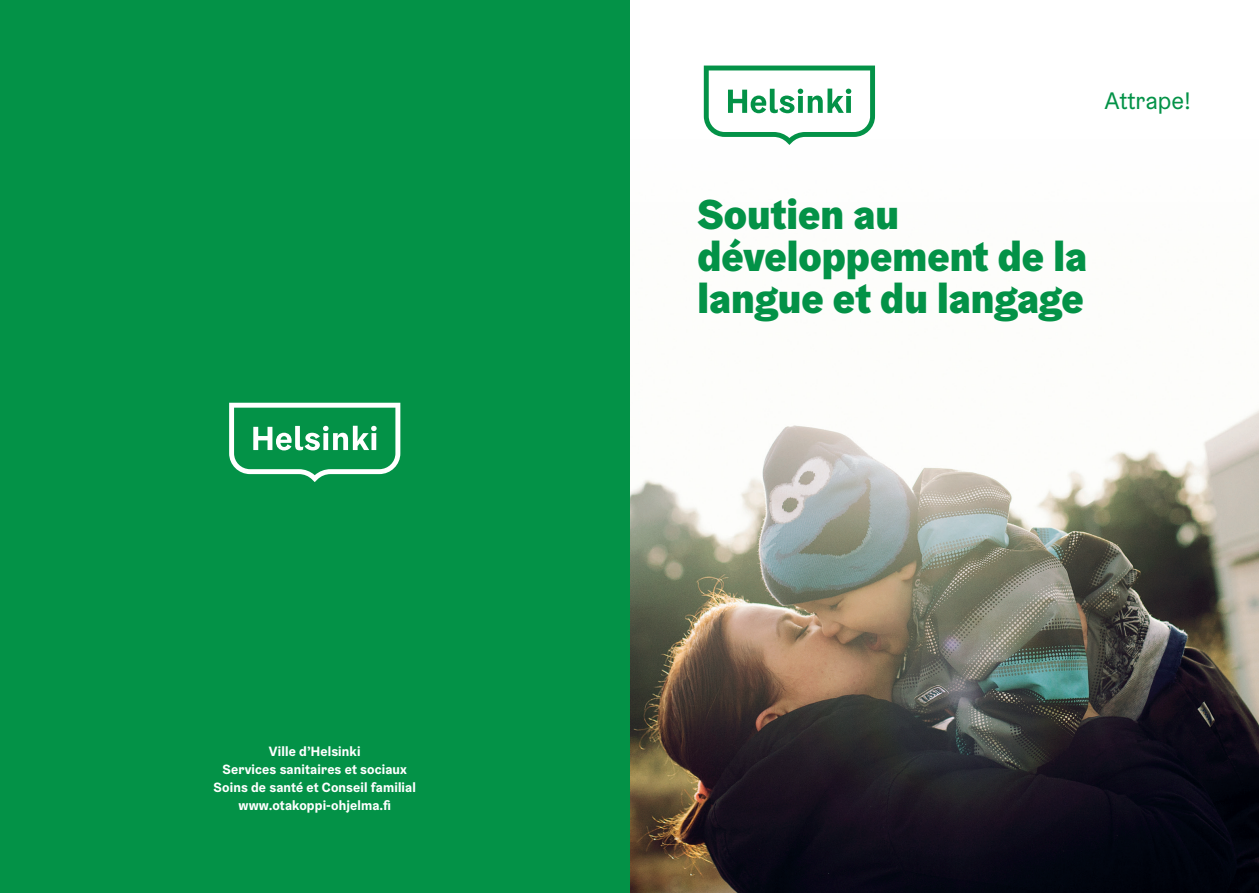
<style>
.page{position:relative;width:1259px;height:893px;background:#fff}
.page>*{position:absolute;margin:0;border:0;box-sizing:border-box;transform-origin:0 0}
.HG_otsikko{font:900 42px/42px "Helsinki Grotesk";color:#039247}
.t1{font:24px "Helsinki Grotesk";color:#039247}
.Leipis_Helsinki_G{font:700 13.5px "Helsinki Grotesk";letter-spacing:.01em;color:#fff}
</style>
<div class="page">
<img style="left:629px;top:108px;width:630px;height:785px">
<div style="left:0;top:0;width:629px;height:893px;background:#039247"></div>
<svg style="left:704px;top:66px;width:171px;height:79px"></svg>
<svg style="left:229px;top:403px;width:171px;height:79px"></svg>
<p class="Leipis_Helsinki_G" style="left:269px;top:743px;width:93px">Ville d’Helsinki</p>
<p class="Leipis_Helsinki_G" style="left:222px;top:761px;width:186px">Services sanitaires et sociaux</p>
<p class="Leipis_Helsinki_G" style="left:213px;top:779px;width:204px">Soins de santé et Conseil familial</p>
<p class="Leipis_Helsinki_G" style="left:238px;top:797px;width:154px">www.otakoppi-ohjelma.fi</p>
<p class="t1" style="left:1104px;top:86px;width:88px">Attrape!</p>
<p class="HG_otsikko" style="left:697px;top:193px;width:391px">Soutien au développement de la langue et du langage</p>
</div>
